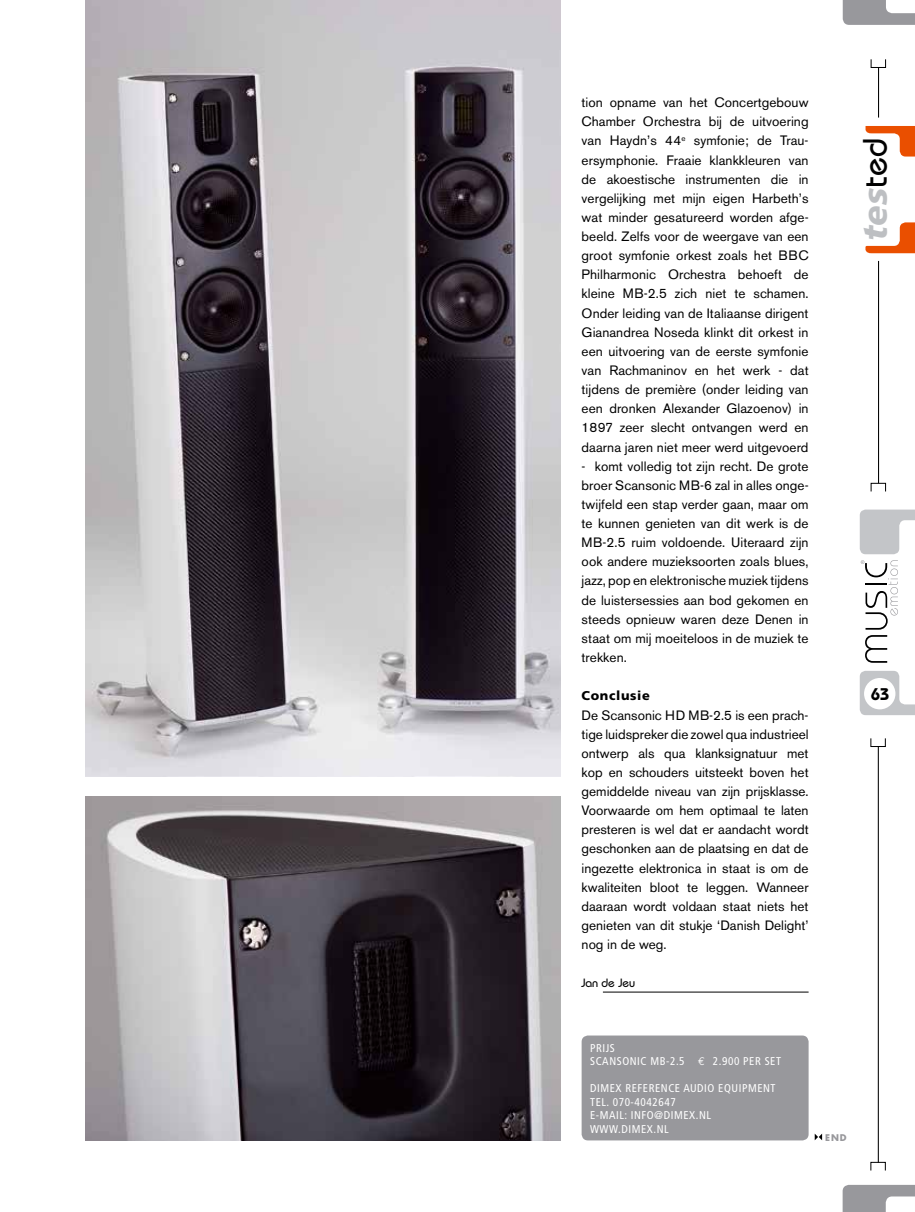
<style>
.page{position:relative;width:915px;height:1212px;background:#fff}
.page>*{position:absolute;margin:0;border:0;box-sizing:border-box;transform-origin:0 0}
.t1{font:italic 900 33.9px "Frutiger";color:#bdbfc2}
.t2{font:600 16.95px "Bauhaus";color:#000}
.t3{font:13.5px/19.2px "Akzidenz Grotesk BE";letter-spacing:.005em;color:#000;text-align:justify}
.t4{font:900 12.75px "Frutiger";letter-spacing:.05em;color:#000}
.t5{font:500 12px "Bauhaus";color:#000}
.t6{font:condensed 11.25px/13.5px "Frutiger";letter-spacing:.05em;color:#fff}
.t7{font:700 9px "Futura";color:#98989c}
.s1{font-family:"Bauhaus";font-weight:500;font-style:normal;color:#000}
.s2{font-family:"Euro Mono";font-stretch:normal}
</style>
<div class="page">
<hr style="left:602px;top:992px;width:206px;height:1px;background:#000">
<svg style="left:814px;top:1133px;width:7px;height:7px"></svg>
<div style="left:581px;top:1035px;width:227px;height:105px;background:#98989c;border-radius:6px"></div>
<img style="left:85px;top:796px;width:475px;height:344px">
<img style="left:85px;top:0;width:475px;height:777px">
<svg style="left:859px;top:510px;width:55px;height:44px"></svg>
<svg style="left:859px;top:671px;width:55px;height:44px"></svg>
<svg style="left:842px;top:0;width:72px;height:25px"></svg>
<svg style="left:842px;top:1185px;width:72px;height:27px"></svg>
<div style="left:870px;top:59px;width:15px;height:9px;border:1px solid #000"></div>
<div style="left:870px;top:483px;width:15px;height:9px;border:1px solid #000"></div>
<div style="left:863px;top:678px;width:32px;height:31px;background:#fff;border-radius:50%"></div>
<hr style="left:877px;top:261px;width:1px;height:222px;background:#000">
<svg style="left:865px;top:222px;width:49px;height:31px"></svg>
<svg style="left:865px;top:126px;width:49px;height:31px"></svg>
<hr style="left:877px;top:67px;width:1px;height:51px;background:#000">
<hr style="left:877px;top:746px;width:1px;height:416px;background:#000">
<div style="left:870px;top:738px;width:15px;height:9px;border:1px solid #000"></div>
<div style="left:870px;top:1162px;width:15px;height:9px;border:1px solid #000"></div>
<svg style="left:860px;top:560px;width:37px;height:103px"></svg>
<p class="t3" style="left:581px;top:93px;width:228px">tion opname van het Concertgebouw Chamber Orchestra bij de uitvoering van Haydn’s 44<sup>e</sup> symfonie; de Trau&shy;ersymphonie. Fraaie klankkleuren van de akoestische instrumenten die in vergelijking met mijn eigen Harbeth’s wat minder gesatureerd worden afge&shy;beeld. Zelfs voor de weergave van een groot symfonie orkest zoals het BBC Philharmonic Orchestra behoeft de kleine MB-2.5 zich niet te schamen.<br>Onder leiding van de Italiaanse dirigent Gianandrea Noseda klinkt dit orkest in een uitvoering van de eerste symfonie van Rachmaninov en het werk - dat tijdens de première (onder leiding van een dronken Alexander Glazoenov) in 1897 zeer slecht ontvangen werd en daarna jaren niet meer werd uitgevoerd</p>
<p class="t3" style="left:581px;top:456px;width:228px">- komt volledig tot zijn recht. De grote broer Scansonic MB-6 zal in alles onge&shy;twijfeld een stap verder gaan, maar om te kunnen genieten van dit werk is de MB-2.5 ruim voldoende. Uiteraard zijn ook andere muzieksoorten zoals blues, jazz, pop en elektronische muziek tijdens de luistersessies aan bod gekomen en steeds opnieuw waren deze Denen in staat om mij moeiteloos in de muziek te trekken.</p>
<p class="t4" style="left:581px;top:688px;width:70px">Conclusie</p>
<p class="t3" style="left:581px;top:705px;width:228px">De Scansonic HD MB-2.5 is een prach&shy;tige luidspreker die zowel qua industrieel ontwerp als qua klanksignatuur met kop en schouders uitsteekt boven het gemiddelde niveau van zijn prijsklasse.<br>Voorwaarde om hem optimaal te laten presteren is wel dat er aandacht wordt geschonken aan de plaatsing en dat de ingezette elektronica in staat is om de kwaliteiten bloot te leggen. Wanneer daaraan wordt voldaan staat niets het genieten van dit stukje ‘Danish Delight’ nog in de weg.</p>
<p class="t5" style="left:581px;top:976px;width:55px">Jan de Jeu</p>
<h1 class="t1" style="left:854px;top:241px;width:104px;rotate:-90deg">tes<span class="s1">ted</span></h1>
<p class="t2" style="left:870px;top:684px;width:20px">63</p>
<p class="t6" style="left:590px;top:1041px;width:192px">PRIJS<br>SCANSONIC MB-2.5 <span class="s2">€</span> 2.900 PER SET</p>
<p class="t6" style="left:590px;top:1081px;width:187px">DIMEX REFERENCE AUDIO EQUIPMENT<br>TEL. 070-4042647<br>E-MAIL: INFO@DIMEX.NL<br>WWW.DIMEX.NL</p>
<p class="t7" style="left:824px;top:1131px;width:23px">END</p>
</div>
